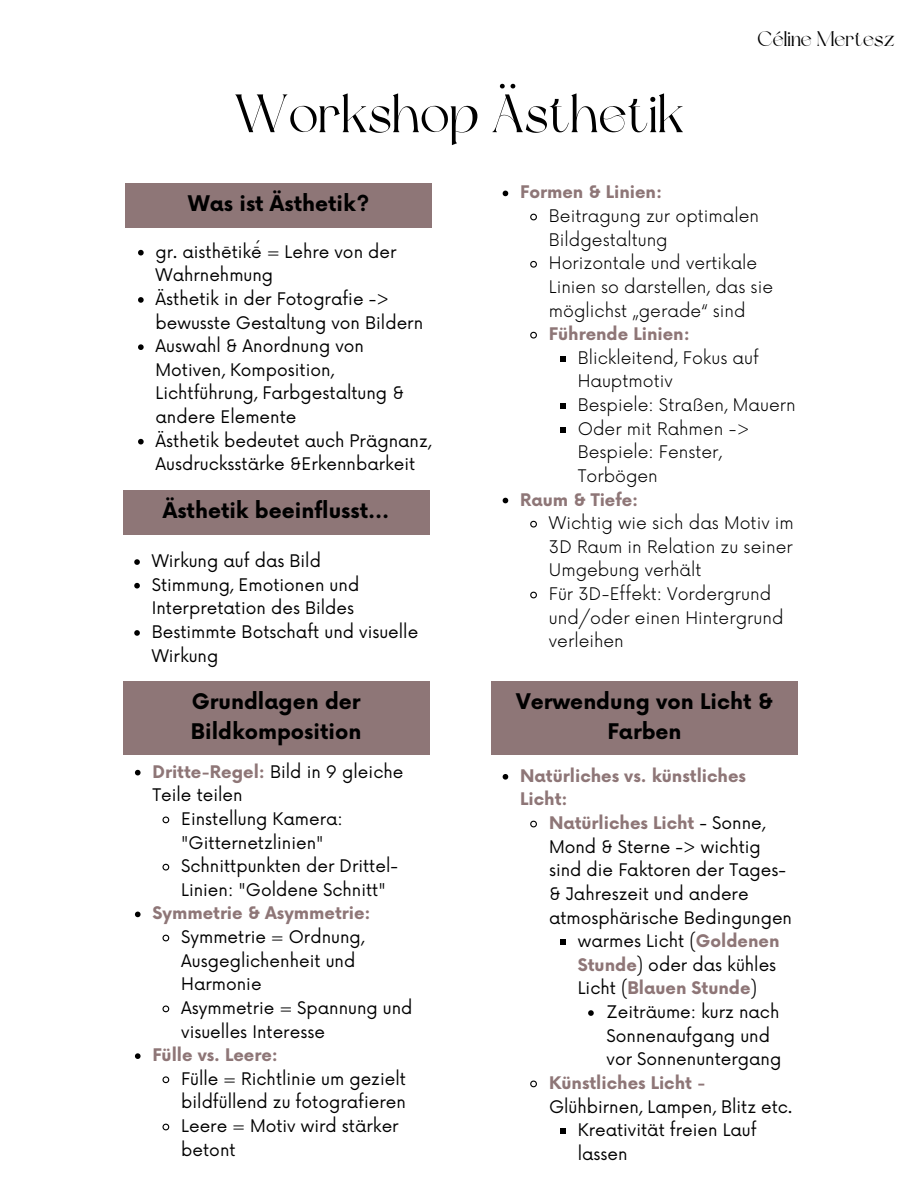
<style>
.page{position:relative;width:918px;height:1188px;background:#fff}
.page>*{position:absolute;margin:0;border:0;box-sizing:border-box;transform-origin:0 0}
.t1{font:53.7px "Dream Avenue";color:#000}
.t2{font:700 21px/29.2px "Now";color:#000;text-align:center}
.t3{font:21px "Dream Avenue";color:#000}
.t4{font:16.95px/23.7px "Now";color:#000}
.t5{font:300 16.95px/23.7px "Now";color:#000}
.t6{font:700 16.95px/23.7px "Now";color:#8e7677}
.s1{font-weight:700;color:#8e7677}
</style>
<div class="page">
<div style="left:126px;top:183px;width:306px;height:45px;background:#8e7677"></div>
<div style="left:491px;top:681px;width:307px;height:74px;background:#8e7677"></div>
<div style="left:123px;top:490px;width:306px;height:44px;background:#8e7677"></div>
<div style="left:123px;top:681px;width:306px;height:74px;background:#8e7677"></div>
<svg style="left:138px;top:250px;width:6px;height:5px"></svg>
<svg style="left:138px;top:297px;width:6px;height:6px"></svg>
<svg style="left:138px;top:344px;width:6px;height:6px"></svg>
<svg style="left:138px;top:439px;width:6px;height:5px"></svg>
<svg style="left:503px;top:191px;width:5px;height:5px"></svg>
<svg style="left:530px;top:213px;width:7px;height:8px"></svg>
<svg style="left:530px;top:260px;width:7px;height:8px"></svg>
<svg style="left:530px;top:331px;width:7px;height:8px"></svg>
<svg style="left:560px;top:356px;width:6px;height:6px"></svg>
<svg style="left:560px;top:403px;width:6px;height:6px"></svg>
<svg style="left:560px;top:427px;width:6px;height:5px"></svg>
<svg style="left:503px;top:498px;width:5px;height:5px"></svg>
<svg style="left:530px;top:520px;width:7px;height:8px"></svg>
<svg style="left:530px;top:591px;width:7px;height:8px"></svg>
<svg style="left:503px;top:774px;width:5px;height:6px"></svg>
<svg style="left:530px;top:820px;width:7px;height:8px"></svg>
<svg style="left:560px;top:939px;width:6px;height:6px"></svg>
<svg style="left:588px;top:1010px;width:6px;height:6px"></svg>
<svg style="left:530px;top:1080px;width:7px;height:8px"></svg>
<svg style="left:560px;top:1128px;width:6px;height:6px"></svg>
<svg style="left:134px;top:559px;width:6px;height:6px"></svg>
<svg style="left:134px;top:583px;width:6px;height:6px"></svg>
<svg style="left:134px;top:630px;width:6px;height:6px"></svg>
<svg style="left:135px;top:770px;width:6px;height:5px"></svg>
<svg style="left:162px;top:816px;width:8px;height:8px"></svg>
<svg style="left:162px;top:863px;width:8px;height:8px"></svg>
<svg style="left:135px;top:912px;width:6px;height:5px"></svg>
<svg style="left:162px;top:934px;width:8px;height:8px"></svg>
<svg style="left:162px;top:1005px;width:8px;height:8px"></svg>
<svg style="left:135px;top:1053px;width:6px;height:6px"></svg>
<svg style="left:162px;top:1076px;width:8px;height:8px"></svg>
<svg style="left:162px;top:1123px;width:8px;height:8px"></svg>
<p class="t1" style="left:234px;top:92px;width:452px">Workshop Ästhetik</p>
<p class="t3" style="left:758px;top:31px;width:139px">Céline Mertesz</p>
<p class="t2" style="left:188px;top:190px;width:183px">Was ist Ästhetik?</p>
<p class="t4" style="left:156px;top:241px;width:243px">gr. aisthētikḗ = Lehre von der<br>Wahrnehmung</p>
<p class="t4" style="left:156px;top:288px;width:269px">Ästhetik in der Fotografie -&gt; bewusste Gestaltung von Bildern</p>
<p class="t4" style="left:156px;top:335px;width:250px">Auswahl &amp; Anordnung von<br>Motiven, Komposition,<br>Lichtführung, Farbgestaltung &amp; andere Elemente</p>
<p class="t4" style="left:156px;top:430px;width:277px">Ästhetik bedeutet auch Prägnanz,<br>Ausdrucksstärke &amp;Erkennbarkeit</p>
<p class="t2" style="left:163px;top:497px;width:228px">Ästhetik beeinflusst...</p>
<p class="t4" style="left:152px;top:550px;width:171px">Wirkung auf das Bild</p>
<p class="t4" style="left:152px;top:574px;width:209px">Stimmung, Emotionen und<br>Interpretation des Bildes</p>
<p class="t4" style="left:152px;top:621px;width:268px">Bestimmte Botschaft und visuelle<br>Wirkung</p>
<p class="t2" style="left:191px;top:689px;width:172px;text-align:left">Grundlagen der<br>Bildkomposition</p>
<p class="t4" style="left:152px;top:761px;width:252px"><span class="s1">Dritte-Regel:</span> Bild in 9 gleiche<br>Teile teilen</p>
<p class="t4" style="left:181px;top:808px;width:163px">Einstellung Kamera: "Gitternetzlinien"</p>
<p class="t4" style="left:181px;top:855px;width:218px">Schnittpunkten der Drittel-<br>Linien: "Goldene Schnitt"</p>
<p class="t6" style="left:152px;top:903px;width:220px">Symmetrie &amp; Asymmetrie:</p>
<p class="t4" style="left:181px;top:926px;width:185px">Symmetrie = Ordnung,<br>Ausgeglichenheit und<br>Harmonie</p>
<p class="t4" style="left:181px;top:997px;width:233px">Asymmetrie = Spannung und visuelles Interesse</p>
<p class="t6" style="left:152px;top:1044px;width:127px">Fülle vs. Leere:</p>
<p class="t4" style="left:181px;top:1068px;width:226px">Fülle = Richtlinie um gezielt bildfüllend zu fotografieren</p>
<p class="t4" style="left:181px;top:1115px;width:219px">Leere = Motiv wird stärker betont</p>
<p class="t6" style="left:520px;top:182px;width:144px">Formen &amp; Linien:</p>
<p class="t5" style="left:549px;top:205px;width:212px">Beitragung zur optimalen<br>Bildgestaltung</p>
<p class="t5" style="left:549px;top:252px;width:226px">Horizontale und vertikale<br>Linien so darstellen, das sie möglichst „gerade“ sind</p>
<p class="t6" style="left:549px;top:323px;width:142px">Führende Linien:</p>
<p class="t5" style="left:578px;top:347px;width:183px">Blickleitend, Fokus auf<br>Hauptmotiv</p>
<p class="t5" style="left:578px;top:394px;width:220px">Bespiele: Straßen, Mauern</p>
<p class="t5" style="left:578px;top:418px;width:174px">Oder mit Rahmen -&gt;<br>Bespiele: Fenster,<br>Torbögen</p>
<p class="t6" style="left:520px;top:489px;width:120px">Raum &amp; Tiefe:</p>
<p class="t5" style="left:549px;top:512px;width:246px;text-align:justify">Wichtig wie sich das Motiv im 3D Raum in Relation zu seiner Umgebung verhält</p>
<p class="t5" style="left:549px;top:583px;width:236px">Für 3D-Effekt: Vordergrund und/oder einen Hintergrund verleihen</p>
<p class="t2" style="left:516px;top:689px;width:258px">Verwendung von Licht &amp;<br>Farben</p>
<p class="t6" style="left:520px;top:765px;width:227px">Natürliches vs. künstliches<br>Licht:</p>
<p class="t4" style="left:549px;top:812px;width:245px"><span class="s1">Natürliches Licht</span> - Sonne,<br>Mond &amp; Sterne -&gt; wichtig sind die Faktoren der Tages-&amp; Jahreszeit und andere atmosphärische Bedingungen</p>
<p class="t4" style="left:578px;top:930px;width:203px">warmes Licht (<span class="s1">Goldenen<br>Stunde</span>) oder das kühles<br>Licht (<span class="s1">Blauen Stunde</span>)</p>
<p class="t4" style="left:607px;top:1001px;width:176px">Zeiträume: kurz nach<br>Sonnenaufgang und vor Sonnenuntergang</p>
<p class="t4" style="left:549px;top:1072px;width:245px"><span class="s1">Künstliches Licht -<br></span>Glühbirnen, Lampen, Blitz etc.</p>
<p class="t4" style="left:578px;top:1119px;width:180px">Kreativität freien Lauf lassen</p>
</div>
